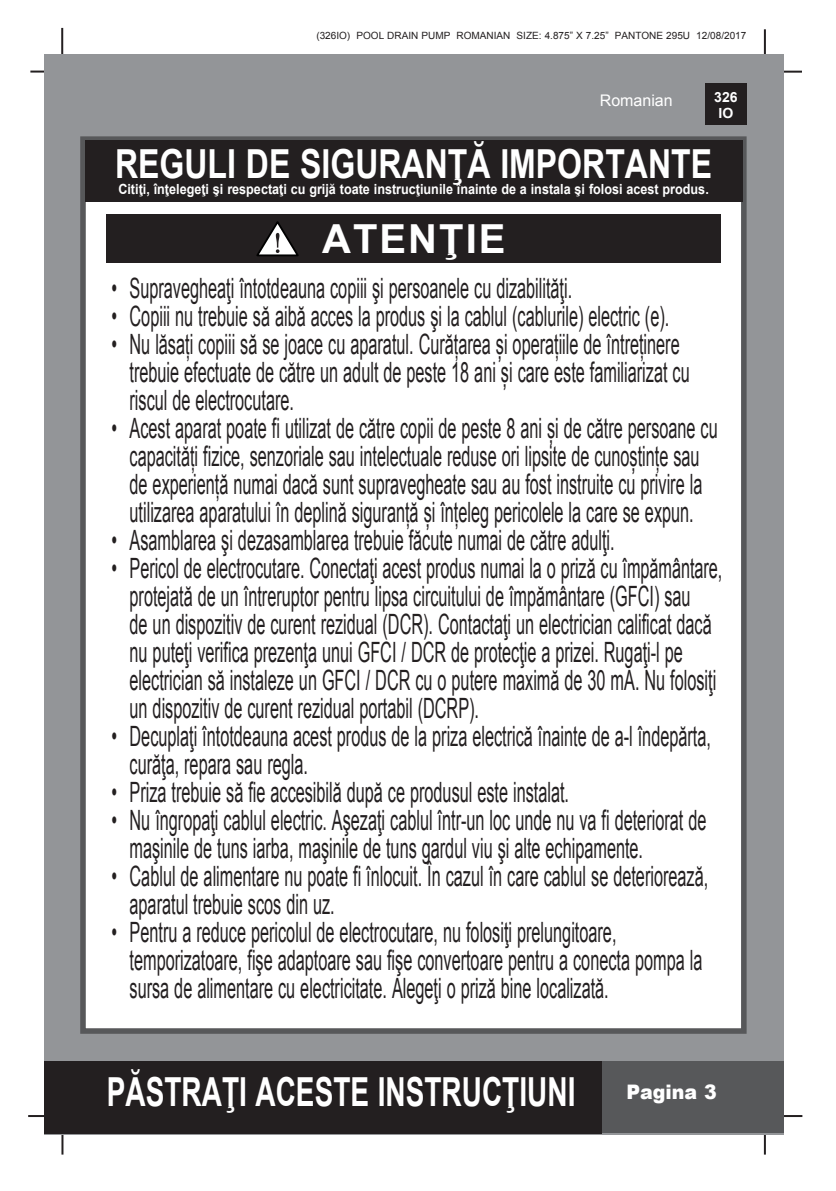
<style>
.page{position:relative;width:836px;height:1191px;background:#fff}
.page>*{position:absolute;margin:0;border:0;box-sizing:border-box;transform-origin:0 0}
.t1{font:700 40px "Arial";color:#fff;scale:.8 1}
.t2{font:700 40px "Arial";color:#fff;scale:.7 1}
.t3{font:700 40px "Arial";letter-spacing:.05em;color:#fff}
.t4{font:28px/28px "Arial";color:#231f20;scale:.58 1}
.t5{font:900 20px "Arial";color:#fff;scale:.95 1}
.t6{font:16px "Arial";color:#fff}
.t7{font:700 14px "Arial";color:#fff;scale:.9 1}
.t8{font:700 14px/16.8px "Arial";color:#fff;text-align:center}
.t9{font:10px "Arial";color:#231f20}
</style>
<div class="page">
<hr style="left:769px;top:1115px;width:33px;height:2px;background:#231f20">
<hr style="left:772px;top:71px;width:29px;height:2px;background:#231f20">
<hr style="left:763px;top:29px;width:2px;height:34px;background:#231f20">
<hr style="left:763px;top:1123px;width:2px;height:31px;background:#231f20">
<hr style="left:30px;top:71px;width:26px;height:2px;background:#231f20">
<hr style="left:61px;top:28px;width:2px;height:36px;background:#231f20">
<hr style="left:61px;top:1122px;width:2px;height:32px;background:#231f20">
<hr style="left:28px;top:1115px;width:29px;height:2px;background:#231f20">
<div style="left:45px;top:54px;width:738px;height:1080px;background:#939598"></div>
<div style="left:80px;top:136px;width:666px;height:897px;background:#fff;border:6px solid #57585a"></div>
<div style="left:705px;top:84px;width:41px;height:41px;background:#231f20"></div>
<div style="left:45px;top:1061px;width:557px;height:73px;background:#231f20"></div>
<div style="left:602px;top:1061px;width:181px;height:72px;background:#57585a"></div>
<div style="left:85px;top:141px;width:657px;height:61px;background:#231f20"></div>
<div style="left:107px;top:215px;width:614px;height:48px;background:#231f20"></div>
<svg style="left:256px;top:221px;width:42px;height:35px"></svg>
<p class="t9" style="left:316px;top:29px;width:431px">(326IO) POOL DRAIN PUMP ROMANIAN SIZE: 4.875” X 7.25” PANTONE 295U 12/08/2017</p>
<p class="t6" style="left:599px;top:90px;width:74px">Romanian</p>
<p class="t8" style="left:714px;top:89px;width:25px">326<br>IO</p>
<p class="t1" style="left:115px;top:138px;width:747px">REGULI DE SIGURANŢĂ IMPORTANTE</p>
<p class="t7" style="left:118px;top:180px;width:657px">Citiţi, înţelegeţi şi respectaţi cu grijă toate instrucţiunile înainte de a instala şi folosi acest produs.</p>
<p class="t3" style="left:322px;top:212px;width:185px">ATENŢIE</p>
<p class="t4" style="left:111px;top:274px;width:795px">• Supravegheaţi întotdeauna copiii şi persoanele cu dizabilităţi.</p>
<p class="t4" style="left:111px;top:302px;width:962px">• Copiii nu trebuie să aibă acces la produs şi la cablul (cablurile) electric (e).</p>
<p class="t4" style="left:129px;top:330px;width:966px;text-indent:-18px">• Nu lăsați copiii să se joace cu aparatul. Curățarea și operațiile de întreținere trebuie efectuate de către un adult de peste 18 ani și care este familiarizat cu riscul de electrocutare.</p>
<p class="t4" style="left:111px;top:414px;width:1046px;text-align:center">• Acest aparat poate fi utilizat de către copii de peste 8 ani și de către persoane cu capacități fizice, senzoriale sau intelectuale reduse ori lipsite de cunoștințe sau<br>de experiență numai dacă sunt supravegheate sau au fost instruite cu privire la utilizarea aparatului în deplină siguranță și înțeleg pericolele la care se expun.</p>
<p class="t4" style="left:111px;top:526px;width:868px">• Asamblarea şi dezasamblarea trebuie făcute numai de către adulţi.</p>
<p class="t4" style="left:129px;top:554px;width:1023px;text-indent:-18px">• Pericol de electrocutare. Conectaţi acest produs numai la o priză cu împământare, protejată de un întreruptor pentru lipsa circuitului de împământare (GFCI) sau<br>de un dispozitiv de curent rezidual (DCR). Contactaţi un electrician calificat dacă nu puteţi verifica prezenţa unui GFCI / DCR de protecţie a prizei. Rugaţi-l pe electrician să instaleze un GFCI / DCR cu o putere maximă de 30 mA. Nu folosiţi un dispozitiv de curent rezidual portabil (DCRP).</p>
<p class="t4" style="left:129px;top:722px;width:1003px;text-indent:-18px">• Decuplaţi întotdeauna acest produs de la priza electrică înainte de a-l îndepărta, curăţa, repara sau regla.</p>
<p class="t4" style="left:111px;top:778px;width:790px">• Priza trebuie să fie accesibilă după ce produsul este instalat.</p>
<p class="t4" style="left:129px;top:806px;width:995px;text-indent:-18px">• Nu îngropaţi cablul electric. Aşezaţi cablul într-un loc unde nu va fi deteriorat de maşinile de tuns iarba, maşinile de tuns gardul viu şi alte echipamente.</p>
<p class="t4" style="left:129px;top:862px;width:998px;text-indent:-18px">• Cablul de alimentare nu poate fi înlocuit. În cazul în care cablul se deteriorează, aparatul trebuie scos din uz.</p>
<p class="t4" style="left:129px;top:918px;width:988px;text-indent:-18px">• Pentru a reduce pericolul de electrocutare, nu folosiţi prelungitoare, temporizatoare, fişe adaptoare sau fişe convertoare pentru a conecta pompa la sursa de alimentare cu electricitate. Alegeţi o priză bine localizată.</p>
<h1 class="t2" style="left:107px;top:1065px;width:670px">PĂSTRAŢI ACESTE INSTRUCŢIUNI</h1>
<p class="t5" style="left:626px;top:1077px;width:97px">Pagina 3</p>
</div>
